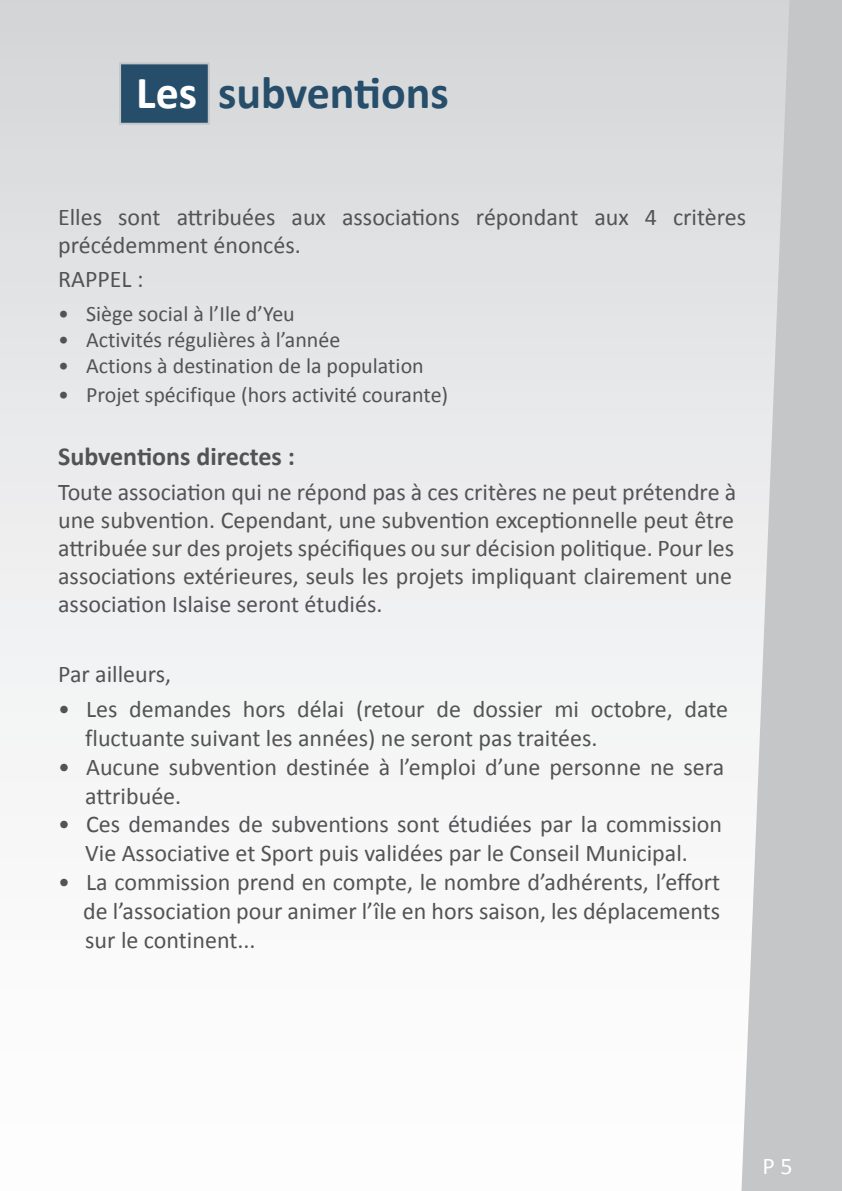
<style>
.page{position:relative;width:842px;height:1191px;background:#fff}
.page>*{position:absolute;margin:0;border:0;box-sizing:border-box;transform-origin:0 0}
.grand_titre{font:700 46px "Calibri";color:#264d6a}
.sommaire{font:700 26px "Calibri";color:#535355}
.sommaire-2{font:24px/28px "Calibri";color:#535355}
.t1{font:24px "Calibri";color:#fff}
.t2{font:22px "Calibri";color:#535355}
.s1{color:#fff}
</style>
<div class="page">
<div style="left:0;top:0;width:842px;height:1191px;background:linear-gradient(to bottom,#d8d9db,#fff)"></div>
<svg style="left:737px;top:0;width:105px;height:1191px;background:#cecfd0"></svg>
<div style="left:119px;top:62px;width:91px;height:63px;background:#264d6a;border:2px solid #c5c6c8"></div>
<p class="grand_titre" style="left:136px;top:60px;width:314px"><span class="s1">Les</span> subventions</p>
<p class="sommaire-2" style="left:58px;top:202px;width:690px">Elles sont attribuées aux associations répondant aux 4 critères précédemment énoncés.</p>
<p class="sommaire-2" style="left:58px;top:265px;width:87px">RAPPEL :</p>
<p class="t2" style="left:58px;top:298px;width:238px">• Siège social à l’Ile d’Yeu</p>
<p class="t2" style="left:58px;top:324px;width:284px">• Activités régulières à l’année</p>
<p class="t2" style="left:58px;top:351px;width:367px">• Actions à destination de la population</p>
<p class="t2" style="left:58px;top:379px;width:392px">• Projet spécifique (hors activité courante)</p>
<p class="sommaire" style="left:58px;top:438px;width:238px">Subventions directes :</p>
<p class="sommaire-2" style="left:58px;top:477px;width:679px">Toute association qui ne répond pas à ces critères ne peut prétendre à une subvention. Cependant, une subvention exceptionnelle peut être attribuée sur des projets spécifiques ou sur décision politique. Pour les associations extérieures, seuls les projets impliquant clairement une association Islaise seront étudiés.</p>
<p class="sommaire-2" style="left:58px;top:659px;width:115px">Par ailleurs,</p>
<p class="sommaire-2" style="left:85px;top:694px;width:644px;line-height:28.8px;text-indent:-27px">• Les demandes hors délai (retour de dossier mi octobre, date fluctuante suivant les années) ne seront pas traitées.</p>
<p class="sommaire-2" style="left:85px;top:751px;width:640px;line-height:28.8px;text-indent:-27px">• Aucune subvention destinée à l’emploi d’une personne ne sera attribuée.</p>
<p class="sommaire-2" style="left:58px;top:809px;width:665px;line-height:28.8px;text-align:center">• Ces demandes de subventions sont étudiées par la commission<br>Vie Associative et Sport puis validées par le Conseil Municipal.</p>
<p class="sommaire-2" style="left:83px;top:867px;width:638px;line-height:28.8px;text-align:justify;text-indent:-25px">• La commission prend en compte, le nombre d’adhérents, l’effort de l’association pour animer l’île en hors saison, les déplacements sur le continent...</p>
<p class="t1" style="left:762px;top:1148px;width:31px">P 5</p>
</div>
